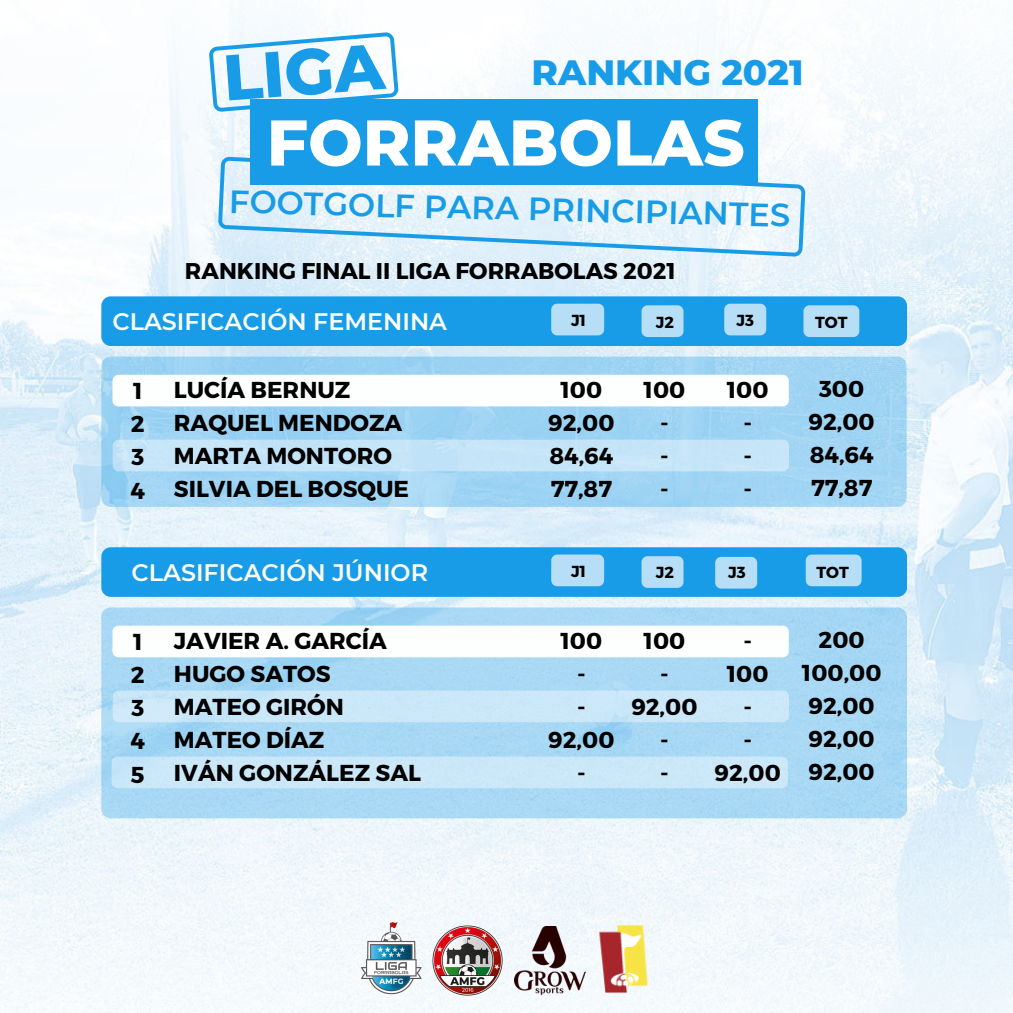
<style>
.page{position:relative;width:1013px;height:1013px;background:#fff}
.page>*{position:absolute;margin:0;border:0;box-sizing:border-box;transform-origin:0 0}
.t1{font:800 64.5px "Montserrat";color:#fff}
.t2{font:800 64.5px "Montserrat";color:#189ce8}
.t3{font:800 35.88px "Montserrat";color:#189ce8}
.t4{font:600 32.25px "Montserrat";color:#189ce8}
.t5{font:600 23.75px "Montserrat";color:#fcfff9}
.t6{font:700 23px/33.1px "Montserrat";color:#000;text-align:center}
.t7{font:700 22.75px "Montserrat";color:#000}
.t8{font:700 16px "Montserrat";color:#000}
</style>
<div class="page">
<img style="left:0;top:11px;width:1012px;height:1001px">
<svg style="left:208px;top:32px;width:191px;height:80px"></svg>
<svg style="left:218px;top:156px;width:587px;height:101px;background:#d8ecf8"></svg>
<div style="left:251px;top:100px;width:507px;height:85px;background:#189ce8"></div>
<svg style="left:101px;top:356px;width:805px;height:151px;background:#9fd3f3"></svg>
<div style="left:113px;top:439px;width:676px;height:32px;background:#c5e5f7;border-radius:6px"></div>
<div style="left:101px;top:296px;width:806px;height:50px;background:#189ce8;border-radius:9px"></div>
<div style="left:551px;top:304px;width:53px;height:31px;background:#b6dff7;border-radius:6px"></div>
<div style="left:641px;top:305px;width:42px;height:32px;background:#b6dff7;border-radius:6px"></div>
<div style="left:803px;top:305px;width:56px;height:32px;background:#b6dff7;border-radius:6px"></div>
<div style="left:112px;top:375px;width:676px;height:31px;background:#fff;border-radius:6px"></div>
<img style="left:514px;top:926px;width:71px;height:68px">
<img style="left:599px;top:923px;width:55px;height:71px">
<img style="left:427px;top:920px;width:80px;height:80px">
<img style="left:358px;top:919px;width:66px;height:77px">
<div style="left:101px;top:607px;width:806px;height:211px;background:#a8d8f5;border-radius:9px"></div>
<div style="left:112px;top:756px;width:675px;height:32px;background:#cbe8f9;border-radius:6px"></div>
<div style="left:113px;top:690px;width:676px;height:32px;background:#cbe8f9;border-radius:6px"></div>
<div style="left:101px;top:547px;width:806px;height:50px;background:#189ce8;border-radius:9px"></div>
<div style="left:551px;top:554px;width:53px;height:32px;background:#b6dff7;border-radius:6px"></div>
<div style="left:641px;top:556px;width:42px;height:32px;background:#b6dff7;border-radius:6px"></div>
<div style="left:805px;top:554px;width:56px;height:32px;background:#b6dff7;border-radius:6px"></div>
<div style="left:112px;top:625px;width:676px;height:32px;background:#fff;border-radius:6px"></div>
<div style="left:724px;top:304px;width:42px;height:31px;background:#b6dff7;border-radius:6px"></div>
<div style="left:715px;top:557px;width:42px;height:31px;background:#b6dff7;border-radius:6px"></div>
<p class="t2" style="left:220px;top:38px;width:163px;rotate:-4deg">LIGA</p>
<p class="t3" style="left:531px;top:50px;width:273px">RANKING 2021</p>
<p class="t1" style="left:267px;top:103px;width:479px">FORRABOLAS</p>
<p class="t4" style="left:229px;top:184px;width:563px;rotate:1deg">FOOTGOLF PARA PRINCIPIANTES</p>
<p class="t7" style="left:185px;top:256px;width:492px">RANKING FINAL II LIGA FORRABOLAS 2021</p>
<p class="t5" style="left:113px;top:307px;width:336px">CLASIFICACIÓN FEMENINA</p>
<p class="t8" style="left:571px;top:310px;width:17px">J1</p>
<p class="t8" style="left:656px;top:311px;width:20px">J2</p>
<p class="t8" style="left:815px;top:311px;width:34px">TOT</p>
<p class="t8" style="left:736px;top:310px;width:19px">J3</p>
<p class="t6" style="left:133px;top:373px;width:11px">1</p>
<p class="t6" style="left:131px;top:406px;width:15px">2</p>
<p class="t6" style="left:131px;top:439px;width:14px">3</p>
<p class="t6" style="left:130px;top:472px;width:16px">4</p>
<p class="t6" style="left:174px;top:372px;width:178px">LUCÍA BERNUZ</p>
<p class="t6" style="left:174px;top:405px;width:230px">RAQUEL MENDOZA</p>
<p class="t6" style="left:174px;top:438px;width:219px">MARTA MONTORO</p>
<p class="t6" style="left:174px;top:471px;width:237px">SILVIA DEL BOSQUE</p>
<p class="t6" style="left:560px;top:372px;width:43px">100</p>
<p class="t6" style="left:548px;top:405px;width:68px">92,00</p>
<p class="t6" style="left:549px;top:438px;width:65px">84,64</p>
<p class="t6" style="left:550px;top:471px;width:63px">77,87</p>
<p class="t6" style="left:643px;top:372px;width:43px">100</p>
<p class="t6" style="left:660px;top:405px;width:10px">-</p>
<p class="t6" style="left:660px;top:438px;width:10px">-</p>
<p class="t6" style="left:660px;top:471px;width:10px">-</p>
<p class="t6" style="left:726px;top:372px;width:43px">100</p>
<p class="t6" style="left:743px;top:405px;width:10px">-</p>
<p class="t6" style="left:743px;top:438px;width:10px">-</p>
<p class="t6" style="left:743px;top:471px;width:10px">-</p>
<p class="t6" style="left:819px;top:371px;width:47px">300</p>
<p class="t6" style="left:808px;top:404px;width:68px">92,00</p>
<p class="t6" style="left:809px;top:437px;width:65px">84,64</p>
<p class="t6" style="left:811px;top:470px;width:63px">77,87</p>
<p class="t5" style="left:132px;top:557px;width:298px">CLASIFICACIÓN JÚNIOR</p>
<p class="t8" style="left:571px;top:560px;width:17px">J1</p>
<p class="t8" style="left:656px;top:562px;width:20px">J2</p>
<p class="t8" style="left:816px;top:562px;width:34px">TOT</p>
<p class="t8" style="left:728px;top:562px;width:19px">J3</p>
<p class="t6" style="left:133px;top:624px;width:11px">1</p>
<p class="t6" style="left:131px;top:657px;width:15px">2</p>
<p class="t6" style="left:131px;top:690px;width:14px">3</p>
<p class="t6" style="left:130px;top:723px;width:16px">4</p>
<p class="t6" style="left:131px;top:756px;width:15px">5</p>
<p class="t6" style="left:174px;top:622px;width:214px">JAVIER A. GARCÍA</p>
<p class="t6" style="left:174px;top:656px;width:158px">HUGO SATOS</p>
<p class="t6" style="left:174px;top:689px;width:171px">MATEO GIRÓN</p>
<p class="t6" style="left:174px;top:722px;width:152px">MATEO DÍAZ</p>
<p class="t6" style="left:174px;top:755px;width:249px">IVÁN GONZÁLEZ SAL</p>
<p class="t6" style="left:560px;top:623px;width:43px">100</p>
<p class="t6" style="left:577px;top:656px;width:10px">-</p>
<p class="t6" style="left:577px;top:689px;width:10px">-</p>
<p class="t6" style="left:548px;top:722px;width:68px">92,00 -</p>
<p class="t6" style="left:643px;top:623px;width:43px">100</p>
<p class="t6" style="left:660px;top:656px;width:10px">-</p>
<p class="t6" style="left:631px;top:689px;width:68px">92,00</p>
<p class="t6" style="left:660px;top:722px;width:10px">-</p>
<p class="t6" style="left:660px;top:755px;width:10px">-</p>
<p class="t6" style="left:743px;top:623px;width:10px">-</p>
<p class="t6" style="left:726px;top:656px;width:43px">100</p>
<p class="t6" style="left:743px;top:689px;width:10px">-</p>
<p class="t6" style="left:743px;top:722px;width:10px">-</p>
<p class="t6" style="left:714px;top:755px;width:68px">92,00</p>
<p class="t6" style="left:818px;top:622px;width:48px">200</p>
<p class="t6" style="left:802px;top:655px;width:81px;text-align:left">100,00<br>92,00</p>
<p class="t6" style="left:808px;top:721px;width:68px">92,00</p>
<p class="t6" style="left:808px;top:754px;width:68px">92,00</p>
</div>
